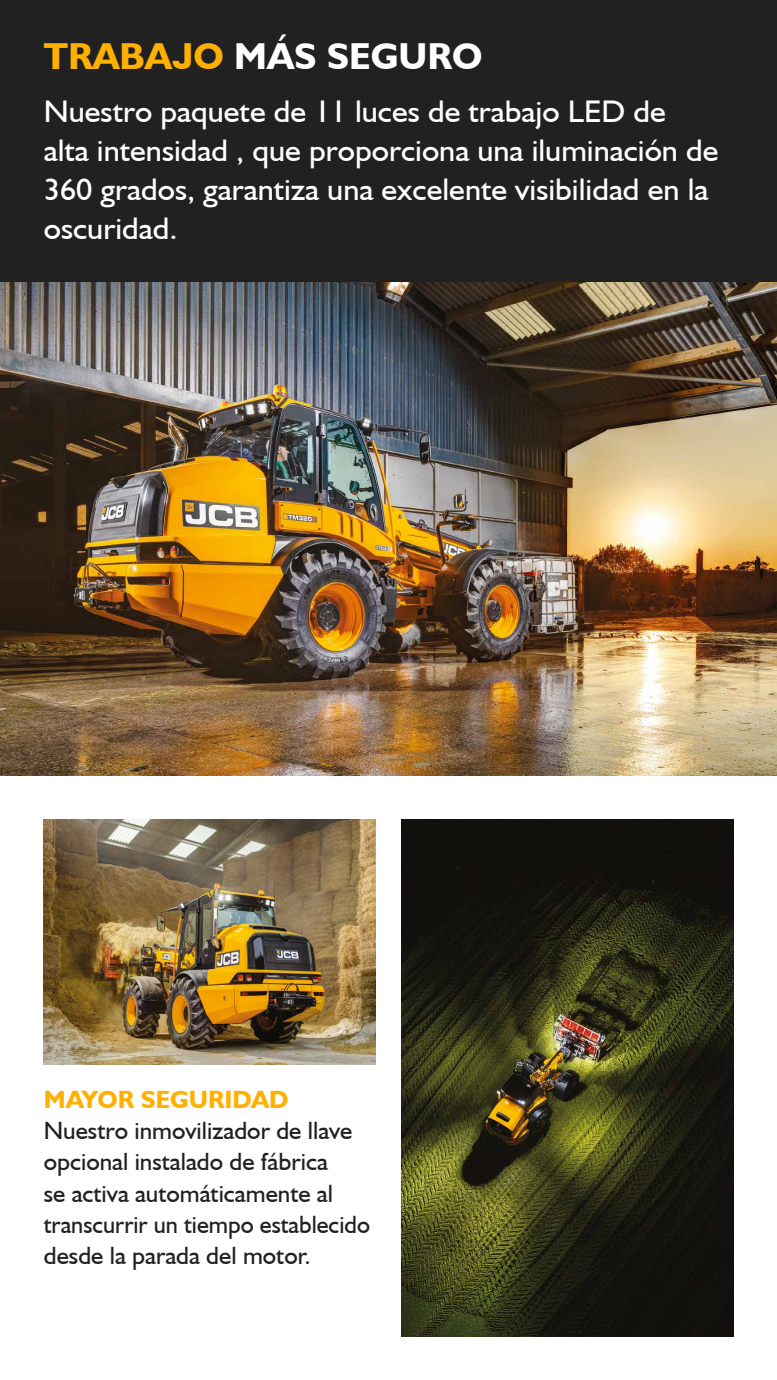
<style>
.page{position:relative;width:777px;height:1380px;background:#fff}
.page>*{position:absolute;margin:0;border:0;box-sizing:border-box;transform-origin:0 0}
.t1{font:700 37.5px "JCB Euro";color:#fff}
.t2{font:31.25px/39.1px "JCB Euro Roman";color:#fff}
.t3{font:25px/31.2px "JCB Euro Roman";color:#212121}
.t4{font:700 25px "JCB Euro";color:#ffb000}
.s1{color:#ffb000}
</style>
<div class="page">
<img style="left:0;top:282px;width:776px;height:493px">
<img style="left:401px;top:819px;width:331px;height:517px">
<img style="left:44px;top:819px;width:331px;height:246px">
<div style="left:0;top:0;width:776px;height:282px;background:#212121"></div>
<p class="t1" style="left:44px;top:33px;width:440px"><span class="s1">TRABAJO</span> MÁS SEGURO</p>
<p class="t2" style="left:44px;top:91px;width:676px">Nuestro paquete de 11 luces de trabajo LED de alta intensidad , que proporciona una iluminación de 360 grados, garantiza una excelente visibilidad en la oscuridad.</p>
<p class="t4" style="left:44px;top:1084px;width:246px">MAYOR SEGURIDAD</p>
<p class="t3" style="left:44px;top:1115px;width:327px">Nuestro inmovilizador de llave opcional instalado de fábrica<br>se activa automáticamente al transcurrir un tiempo establecido desde la parada del motor.</p>
</div>
